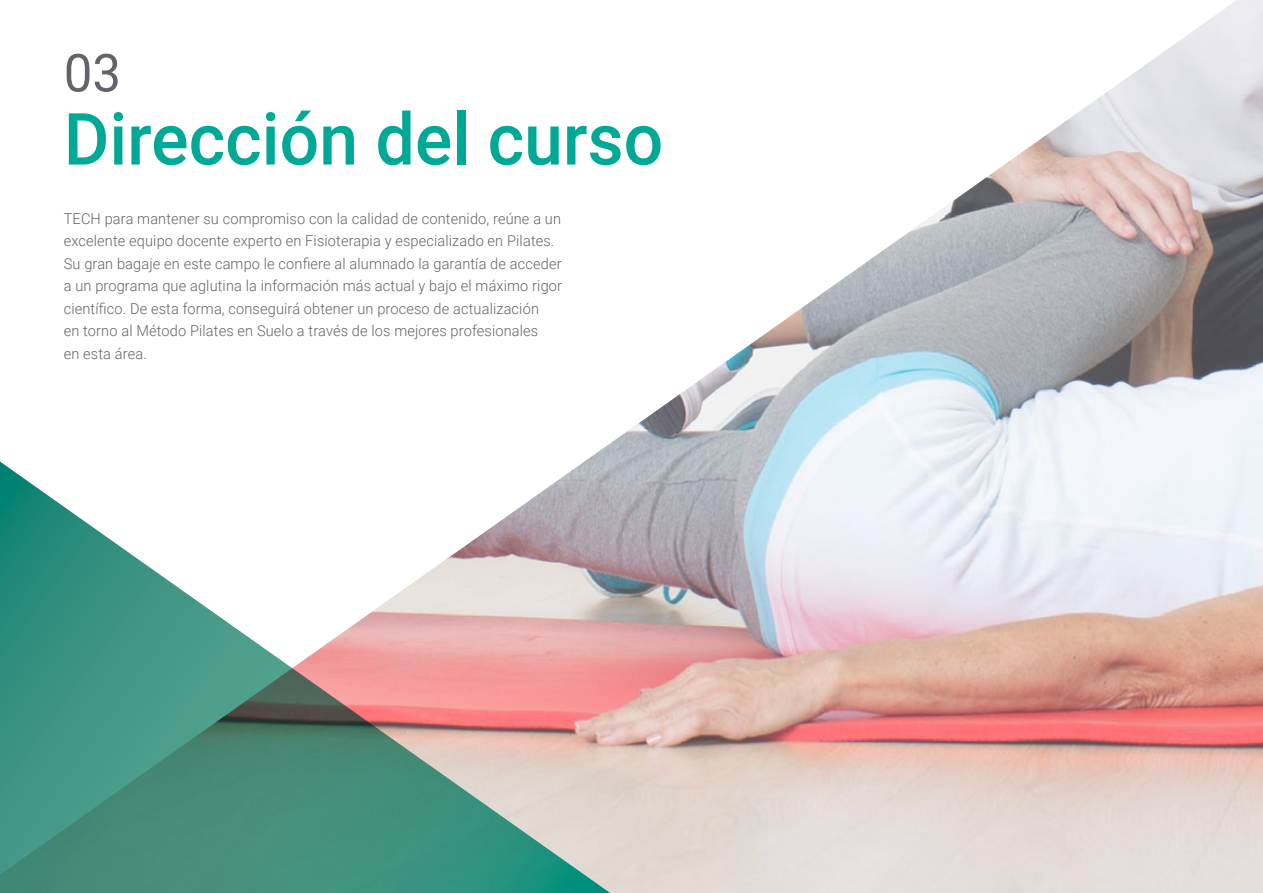
<style>
.page{position:relative;width:1263px;height:893px;background:#fff}
.page>*{position:absolute;margin:0;border:0;box-sizing:border-box;transform-origin:0 0}
.t1{font:500 72px "Roboto";color:#00a996}
.t2{font:52.5px "Roboto";color:#61646a}
.t3{font:300 15px/22.5px "Roboto";letter-spacing:.01em;color:#61646a}
</style>
<div class="page">
<img style="left:607px;top:0;width:656px;height:893px">
<svg style="left:0;top:446px;width:640px;height:447px"></svg>
<h2 class="t2" style="left:64px;top:36px;width:59px">03</h2>
<h1 class="t1" style="left:64px;top:89px;width:601px">Dirección del curso</h1>
<p class="t3" style="left:64px;top:207px;width:500px">TECH para mantener su compromiso con la calidad de contenido, reúne a un excelente equipo docente experto en Fisioterapia y especializado en Pilates.<br>Su gran bagaje en este campo le confiere al alumnado la garantía de acceder a un programa que aglutina la información más actual y bajo el máximo rigor científico. De esta forma, conseguirá obtener un proceso de actualización<br>en torno al Método Pilates en Suelo a través de los mejores profesionales<br>en esta área.</p>
</div>
